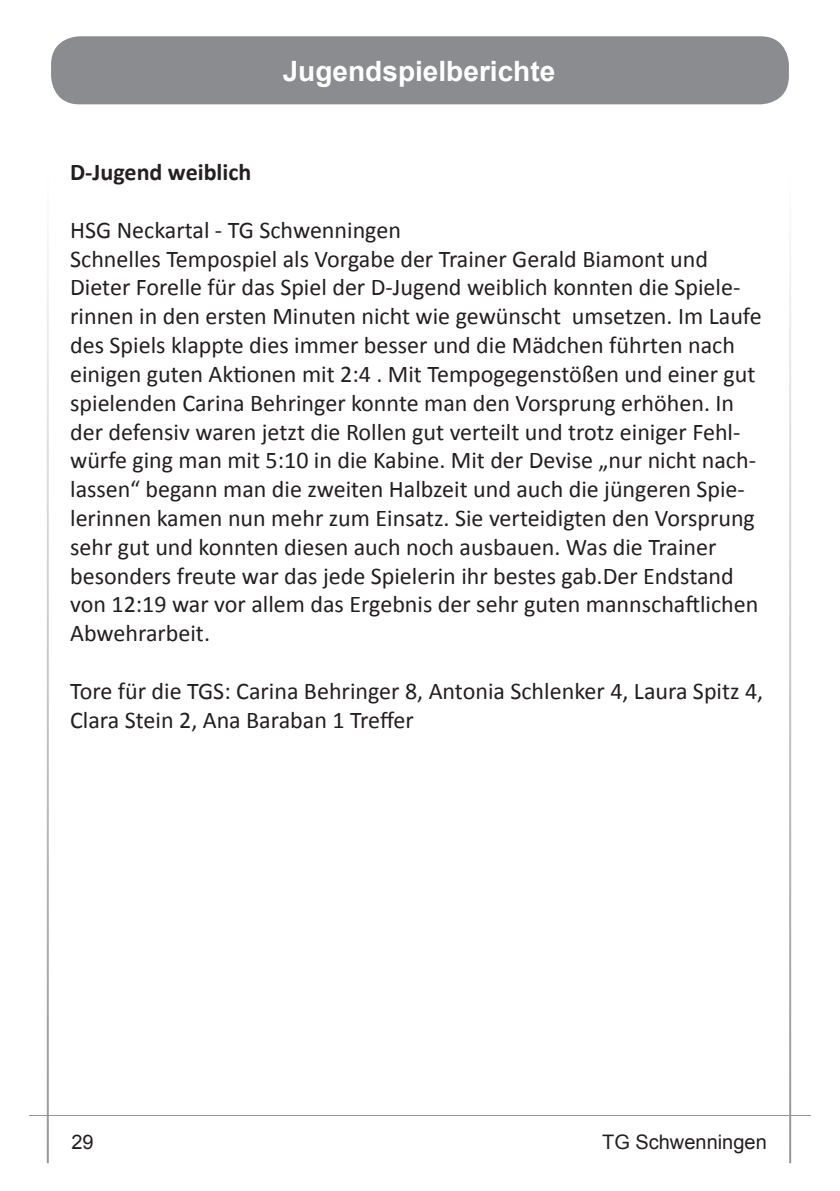
<style>
.page{position:relative;width:840px;height:1191px;background:#fff}
.page>*{position:absolute;margin:0;border:0;box-sizing:border-box;transform-origin:0 0}
.t1{font:700 28px "Arial";color:#fff}
.t2{font:24px/28.8px "Calibri";color:#231f20}
.t3{font:700 24px "Calibri";color:#231f20}
.t4{font:20px "Arial";color:#231f20}
</style>
<div class="page">
<hr style="left:29px;top:1115px;width:781px;height:1px;background:#939598">
<div style="left:51px;top:36px;width:737px;height:68px;background:#8a8c8f;border-radius:28px"></div>
<p class="t1" style="left:282px;top:51px;width:274px">Jugendspielberichte</p>
<p class="t3" style="left:70px;top:155px;width:182px">D-Jugend weiblich</p>
<p class="t2" style="left:70px;top:215px;width:332px">HSG Neckartal - TG Schwenningen</p>
<p class="t2" style="left:70px;top:244px;width:692px">Schnelles Tempospiel als Vorgabe der Trainer Gerald Biamont und Dieter Forelle für das Spiel der D-Jugend weiblich konnten die Spiele&shy;rinnen in den ersten Minuten nicht wie gewünscht umsetzen. Im Laufe des Spiels klappte dies immer besser und die Mädchen führten nach einigen guten Aktionen mit 2:4 . Mit Tempogegenstößen und einer gut spielenden Carina Behringer konnte man den Vorsprung erhöhen. In der defensiv waren jetzt die Rollen gut verteilt und trotz einiger Fehl&shy;würfe ging man mit 5:10 in die Kabine. Mit der Devise „nur nicht nach&shy;lassen“ begann man die zweiten Halbzeit und auch die jüngeren Spie&shy;lerinnen kamen nun mehr zum Einsatz. Sie verteidigten den Vorsprung sehr gut und konnten diesen auch noch ausbauen. Was die Trainer besonders freute war das jede Spielerin ihr bestes gab.Der Endstand von 12:19 war vor allem das Ergebnis der sehr guten mannschaftlichen Abwehrarbeit.</p>
<p class="t2" style="left:70px;top:676px;width:694px">Tore für die TGS: Carina Behringer 8, Antonia Schlenker 4, Laura Spitz 4,<br>Clara Stein 2, Ana Baraban 1 Treffer</p>
<p class="t4" style="left:71px;top:1128px;width:24px">29</p>
<p class="t4" style="left:601px;top:1128px;width:166px">TG Schwenningen</p>
</div>
